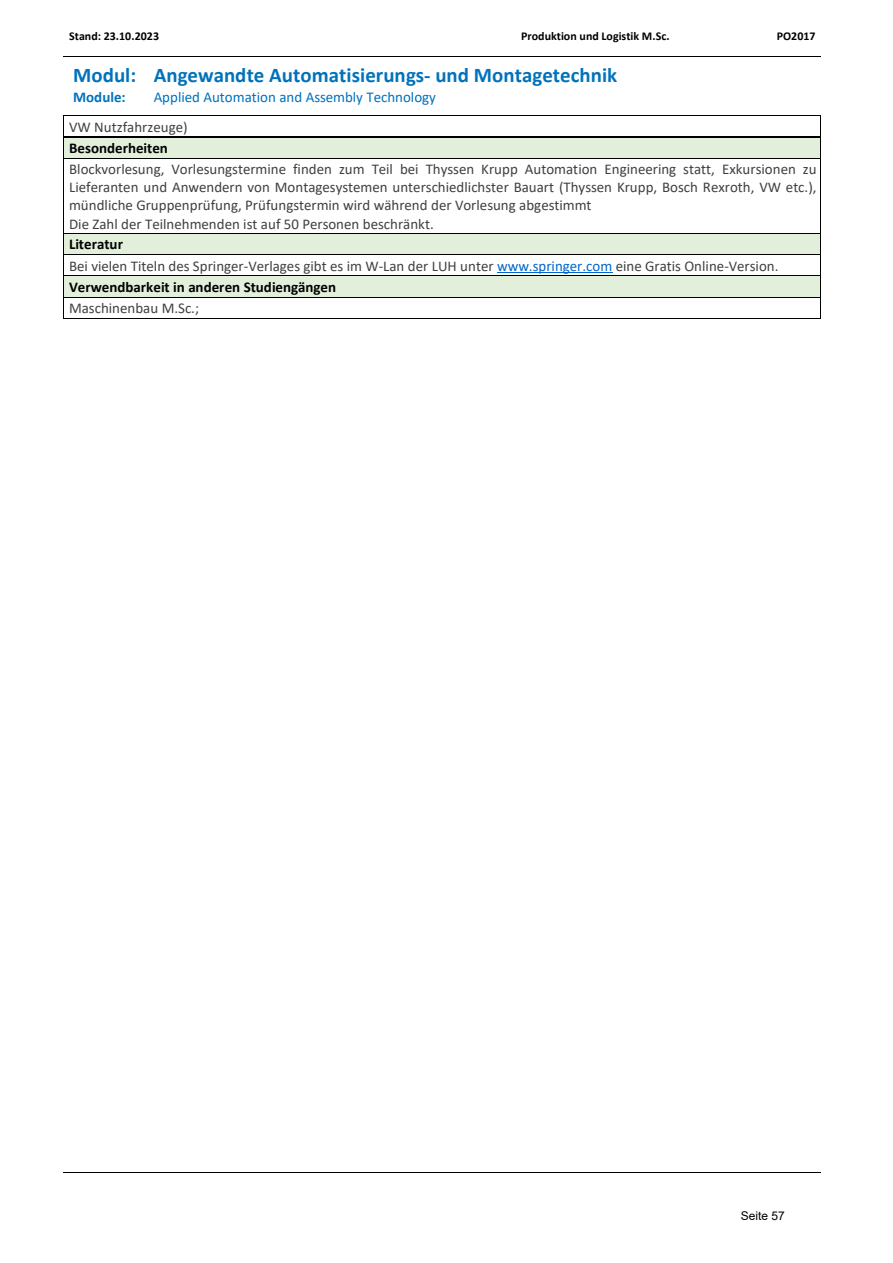
<style>
.page{position:relative;width:893px;height:1263px;background:#fff}
.page>*{position:absolute;margin:0;border:0;box-sizing:border-box;transform-origin:0 0}
.t1{font:700 20.85px "Calibri";color:#0072bc}
.t2{font:700 15px "Calibri";color:#000}
.t3{font:15px "Calibri";color:#0072bc}
.t4{font:15px "Calibri";color:#404040}
.t5{font:700 15px "Calibri";letter-spacing:.005em;color:#0072bc}
.t6{font:14.85px/18.1px "Calibri";color:#404040}
.t7{font:700 12px "Calibri";color:#000}
.t8{font:12px "Arial";color:#000}
.s1{color:#06c}
</style>
<div class="page">
<hr style="left:64px;top:57px;width:757px;height:1px;background:#000">
<hr style="left:64px;top:116px;width:757px;height:1px;background:#000">
<div style="left:64px;top:137px;width:757px;height:21px;background:#e2efda"></div>
<hr style="left:64px;top:137px;width:757px;height:1px;background:#000">
<hr style="left:64px;top:158px;width:757px;height:1px;background:#000">
<hr style="left:821px;top:158px;width:1px;height:76px;background:#000">
<hr style="left:64px;top:158px;width:1px;height:76px;background:#000">
<div style="left:64px;top:234px;width:757px;height:21px;background:#e2efda"></div>
<hr style="left:64px;top:234px;width:757px;height:1px;background:#000">
<hr style="left:497px;top:272px;width:115px;height:1px;background:#06c">
<hr style="left:64px;top:255px;width:757px;height:1px;background:#000">
<div style="left:64px;top:276px;width:757px;height:21px;background:#e2efda"></div>
<hr style="left:64px;top:276px;width:757px;height:1px;background:#000">
<hr style="left:64px;top:297px;width:757px;height:1px;background:#000">
<hr style="left:64px;top:318px;width:757px;height:1px;background:#000">
<hr style="left:64px;top:1173px;width:757px;height:1px;background:#000">
<p class="t7" style="left:69px;top:31px;width:91px">Stand: 23.10.2023</p>
<p class="t7" style="left:521px;top:31px;width:150px">Produktion und Logistik M.Sc.</p>
<p class="t7" style="left:777px;top:31px;width:40px">PO2017</p>
<h1 class="t1" style="left:73px;top:67px;width:546px">Modul: Angewandte Automatisierungs- und Montagetechnik</h1>
<p class="t5" style="left:73px;top:91px;width:54px">Module:</p>
<p class="t3" style="left:154px;top:91px;width:284px">Applied Automation and Assembly Technology</p>
<p class="t6" style="left:69px;top:119px;width:120px">VW Nutzfahrzeuge)</p>
<p class="t2" style="left:69px;top:141px;width:100px">Besonderheiten</p>
<p class="t6" style="left:69px;top:161px;width:749px">Blockvorlesung, Vorlesungstermine finden zum Teil bei Thyssen Krupp Automation Engineering statt, Exkursionen zu Lieferanten und Anwendern von Montagesystemen unterschiedlichster Bauart (Thyssen Krupp, Bosch Rexroth, VW etc.), mündliche Gruppenprüfung, Prüfungstermin wird während der Vorlesung abgestimmt<br>Die Zahl der Teilnehmenden ist auf 50 Personen beschränkt.</p>
<p class="t2" style="left:69px;top:238px;width:55px">Literatur</p>
<p class="t6" style="left:69px;top:258px;width:711px">Bei vielen Titeln des Springer-Verlages gibt es im W-Lan der LUH unter <span class="s1">www.springer.com</span> eine Gratis Online-Version.</p>
<p class="t2" style="left:69px;top:280px;width:268px">Verwendbarkeit in anderen Studiengängen</p>
<p class="t4" style="left:69px;top:301px;width:131px">Maschinenbau M.Sc.;</p>
<p class="t8" style="left:741px;top:1207px;width:46px">Seite 57</p>
</div>
